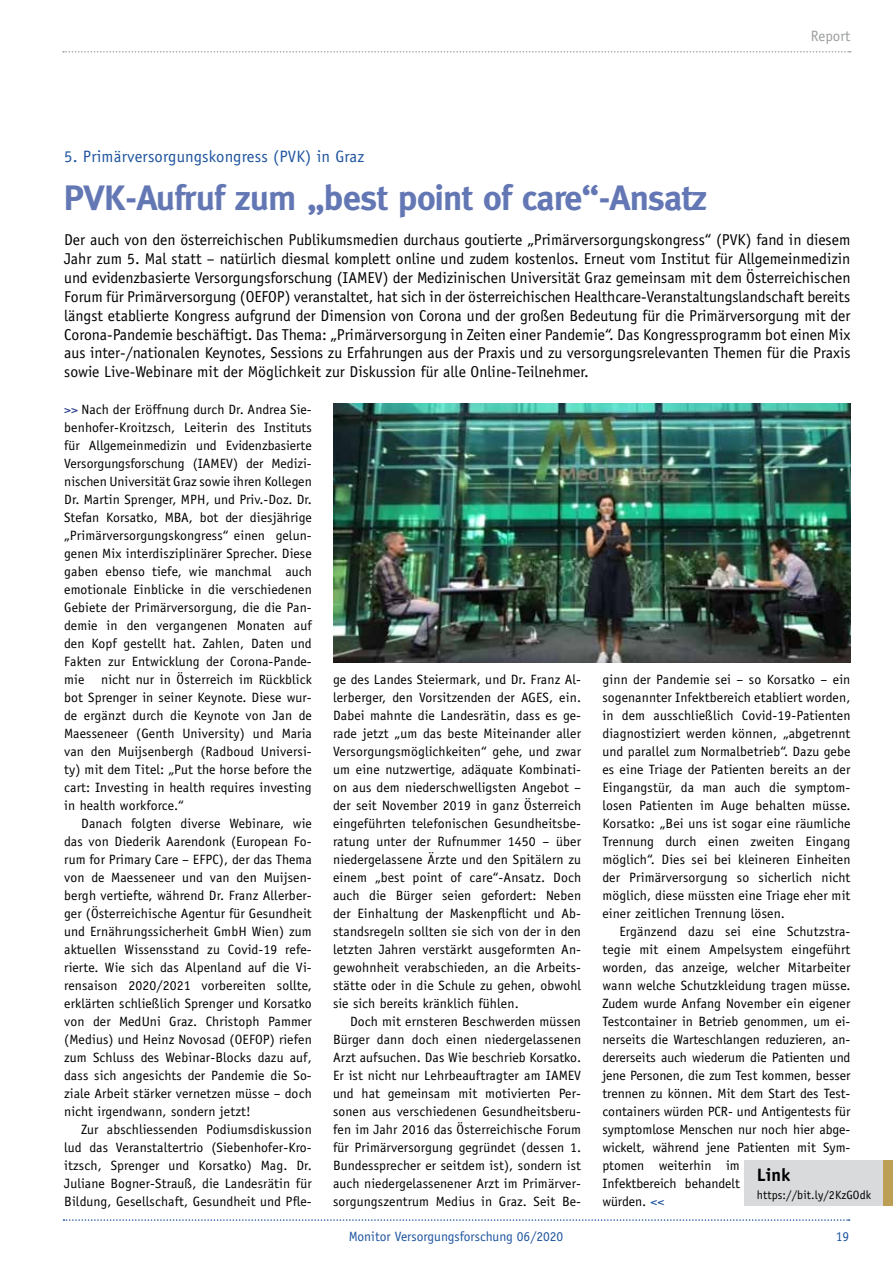
<style>
.page{position:relative;width:893px;height:1263px;background:#fff}
.page>*{position:absolute;margin:0;border:0;box-sizing:border-box;transform-origin:0 0}
.t1{font:700 35.25px "Meta";letter-spacing:-.02em;color:#6377b4}
.t2{font:700 18px "Officina Sans";color:#000}
.t3{font:16.5px "Officina Sans";letter-spacing:.01em;color:#1e549e}
.t4{font:15.75px/18.9px "Officina Sans";color:#000;text-align:justify}
.t5{font:15px "Officina Sans";color:#9c9e9f}
.t6{font:13.5px/18px "Officina Sans";color:#000;text-align:justify}
.t7{font:13.5px "Officina Sans";color:#1e549e}
.t8{font:12px "Officina Sans";letter-spacing:.01em;color:#000}
.s1{color:#24378b}
.s2{color:#1e549e}
</style>
<div class="page">
<svg style="left:63px;top:51px;width:788px;height:2px"></svg>
<svg style="left:63px;top:1219px;width:787px;height:2px"></svg>
<img style="left:333px;top:404px;width:517px;height:258px">
<div style="left:744px;top:1160px;width:140px;height:46px;background:#d9dadb"></div>
<div style="left:883px;top:1160px;width:10px;height:46px;background:#bd9e55"></div>
<p class="t3" style="left:64px;top:147px;width:302px">5. Primärversorgungskongress (PVK) in Graz</p>
<p class="t5" style="left:811px;top:27px;width:41px">Report</p>
<h1 class="t1" style="left:64px;top:178px;width:645px">PVK-Aufruf zum „best point of care“-Ansatz</h1>
<p class="t4" style="left:64px;top:230px;width:788px">Der auch von den österreichischen Publikumsmedien durchaus goutierte „Primärversorgungskongress“ (PVK) fand in diesem Jahr zum 5. Mal statt – natürlich diesmal komplett online und zudem kostenlos. Erneut vom Institut für Allgemeinmedizin und evidenzbasierte Versorgungsforschung (IAMEV) der Medizinischen Universität Graz gemeinsam mit dem Österreichischen Forum für Primärversorgung (OEFOP) veranstaltet, hat sich in der österreichischen Healthcare-Veranstaltungslandschaft bereits längst etablierte Kongress aufgrund der Dimension von Corona und der großen Bedeutung für die Primärversorgung mit der Corona-Pandemie beschäftigt. Das Thema: „Primärversorgung in Zeiten einer Pandemie“. Das Kongressprogramm bot einen Mix aus inter-/nationalen Keynotes, Sessions zu Erfahrungen aus der Praxis und zu versorgungsrelevanten Themen für die Praxis sowie Live-Webinare mit der Möglichkeit zur Diskussion für alle Online-Teilnehmer.</p>
<p class="t6" style="left:64px;top:400px;width:249px"><span class="s1">&gt;&gt;</span> Nach der Eröffnung durch Dr. Andrea Sie&shy;benhofer-Kroitzsch, Leiterin des Instituts für Allgemeinmedizin und Evidenzbasierte Versorgungsforschung (IAMEV) der Medizi&shy;nischen Universität Graz sowie ihren Kollegen Dr. Martin Sprenger, MPH, und Priv.-Doz. Dr.<br>Stefan Korsatko, MBA, bot der diesjährige „Primärversorgungskongress“ einen gelun&shy;genen Mix interdisziplinärer Sprecher. Diese gaben ebenso tiefe, wie manchmal auch emotionale Einblicke in die verschiedenen Gebiete der Primärversorgung, die die Pan&shy;demie in den vergangenen Monaten auf den Kopf gestellt hat. Zahlen, Daten und Fakten zur Entwicklung der Corona-Pande&shy;mie nicht nur in Österreich im Rückblick bot Sprenger in seiner Keynote. Diese wur&shy;de ergänzt durch die Keynote von Jan de Maesseneer (Genth University) und Maria van den Muijsenbergh (Radboud Universi&shy;ty) mit dem Titel: „Put the horse before the cart: Investing in health requires investing in health workforce.“</p>
<p class="t6" style="left:64px;top:814px;width:249px;text-indent:17px">Danach folgten diverse Webinare, wie das von Diederik Aarendonk (European Fo&shy;rum for Primary Care – EFPC), der das Thema von de Maesseneer und van den Muijsen&shy;bergh vertiefte, während Dr. Franz Allerber&shy;ger (Österreichische Agentur für Gesundheit und Ernährungssicherheit GmbH Wien) zum aktuellen Wissensstand zu Covid-19 refe&shy;rierte. Wie sich das Alpenland auf die Vi&shy;rensaison 2020/2021 vorbereiten sollte, erklärten schließlich Sprenger und Korsatko von der MedUni Graz. Christoph Pammer (Medius) und Heinz Novosad (OEFOP) riefen zum Schluss des Webinar-Blocks dazu auf, dass sich angesichts der Pandemie die So&shy;ziale Arbeit stärker vernetzen müsse – doch nicht irgendwann, sondern jetzt!</p>
<p class="t6" style="left:64px;top:1120px;width:249px;text-indent:17px">Zur abschliessenden Podiumsdiskussion lud das Veranstaltertrio (Siebenhofer-Kro&shy;itzsch, Sprenger und Korsatko) Mag. Dr.<br>Juliane Bogner-Strauß, die Landesrätin für Bildung, Gesellschaft, Gesundheit und Pfle-</p>
<p class="t6" style="left:333px;top:670px;width:250px">ge des Landes Steiermark, und Dr. Franz Al&shy;lerberger, den Vorsitzenden der AGES, ein.<br>Dabei mahnte die Landesrätin, dass es ge&shy;rade jetzt „um das beste Miteinander aller Versorgungsmöglichkeiten“ gehe, und zwar um eine nutzwertige, adäquate Kombinati&shy;on aus dem niederschwelligsten Angebot – der seit November 2019 in ganz Österreich eingeführten telefonischen Gesundheitsbe&shy;ratung unter der Rufnummer 1450 – über niedergelassene Ärzte und den Spitälern zu einem „best point of care“-Ansatz. Doch auch die Bürger seien gefordert: Neben der Einhaltung der Maskenpflicht und Ab&shy;standsregeln sollten sie sich von der in den letzten Jahren verstärkt ausgeformten An&shy;gewohnheit verabschieden, an die Arbeits&shy;stätte oder in die Schule zu gehen, obwohl sie sich bereits kränklich fühlen.</p>
<p class="t6" style="left:333px;top:1012px;width:250px;text-indent:17px">Doch mit ernsteren Beschwerden müssen Bürger dann doch einen niedergelassenen Arzt aufsuchen. Das Wie beschrieb Korsatko.<br>Er ist nicht nur Lehrbeauftragter am IAMEV und hat gemeinsam mit motivierten Per&shy;sonen aus verschiedenen Gesundheitsberu&shy;fen im Jahr 2016 das Österreichische Forum für Primärversorgung gegründet (dessen 1.<br>Bundessprecher er seitdem ist), sondern ist auch niedergelassenener Arzt im Primärver&shy;sorgungszentrum Medius in Graz. Seit Be-</p>
<p class="t6" style="left:602px;top:670px;width:250px">ginn der Pandemie sei – so Korsatko – ein sogenannter Infektbereich etabliert worden, in dem ausschließlich Covid-19-Patienten diagnostiziert werden können, „abgetrennt und parallel zum Normalbetrieb“. Dazu gebe es eine Triage der Patienten bereits an der Eingangstür, da man auch die symptom&shy;losen Patienten im Auge behalten müsse.<br>Korsatko: „Bei uns ist sogar eine räumliche Trennung durch einen zweiten Eingang möglich“. Dies sei bei kleineren Einheiten der Primärversorgung so sicherlich nicht möglich, diese müssten eine Triage eher mit einer zeitlichen Trennung lösen.</p>
<p class="t6" style="left:602px;top:922px;width:250px;text-align:left;text-indent:17px">Ergänzend dazu sei eine Schutzstra&shy;tegie mit einem Ampelsystem eingeführt worden, das anzeige, welcher Mitarbeiter wann welche Schutzkleidung tragen müsse.<br>Zudem wurde Anfang November ein eigener Testcontainer in Betrieb genommen, um ei&shy;nerseits die Warteschlangen reduzieren, an&shy;dererseits auch wiederum die Patienten und jene Personen, die zum Test kommen, besser trennen zu können. Mit dem Start des Test&shy;containers würden PCR- und Antigentests für symptomlose Menschen nur noch hier abge&shy;wickelt, während jene Patienten mit Sym&shy;ptomen weiterhin im<br>Infektbereich behandelt<br>würden. <span class="s2">&lt;&lt;</span></p>
<h2 class="t2" style="left:757px;top:1164px;width:35px">Link</h2>
<p class="t8" style="left:757px;top:1188px;width:116px">https://bit.ly/2KzGOdk</p>
<p class="t7" style="left:349px;top:1228px;width:216px">Monitor Versorgungsforschung 06/2020</p>
<p class="t7" style="left:836px;top:1228px;width:15px">19</p>
</div>
